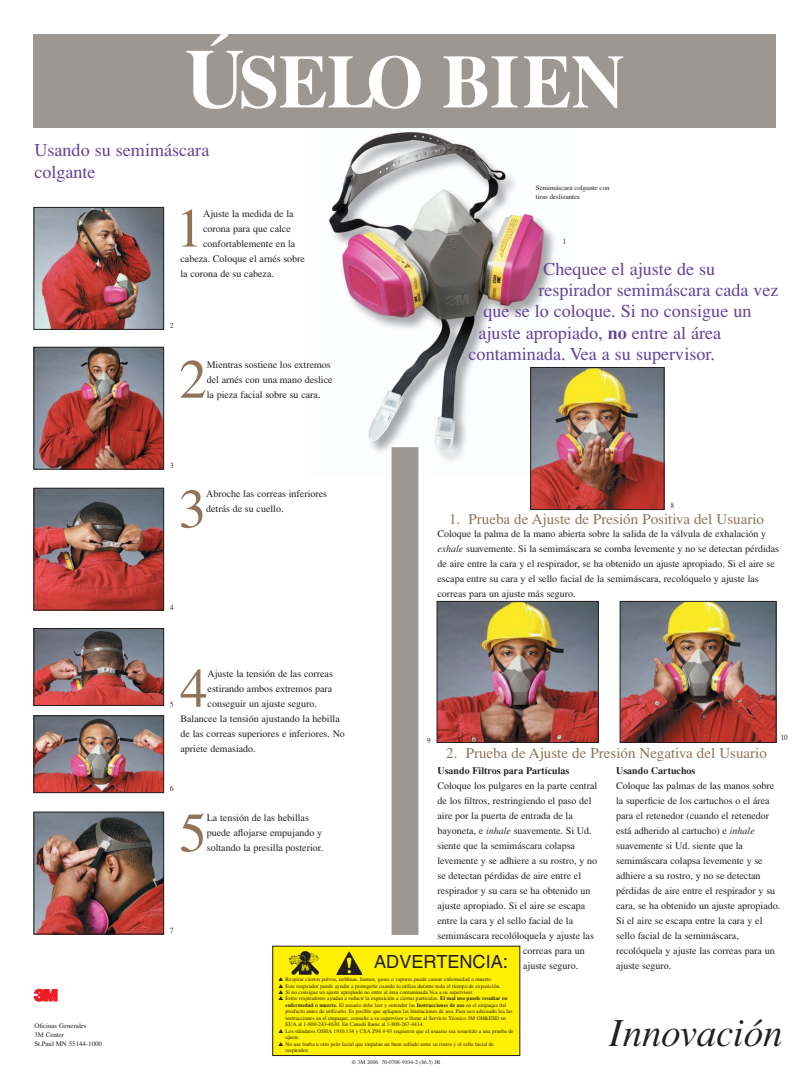
<style>
.page{position:relative;width:810px;height:1080px;background:#fff}
.page>*{position:absolute;margin:0;border:0;box-sizing:border-box;transform-origin:0 0}
.t1{font:700 75px "Times";letter-spacing:-.02em;color:#fff}
.t2{font:55.25px "Times";color:#917359}
.t3{font:italic 39.25px "Times";letter-spacing:-.01em;color:#231f20}
.t4{font:18.12px/21.2px "Times";color:#63439a}
.t5{font:18.12px "Helvetica";color:#231f20}
.t6{font:15px "Times";color:#917359}
.t7{font:10px/15px "Times";color:#231f20}
.t8{font:700 10px "Times";color:#231f20}
.t9{font:7.94px "Times";color:#231f20;scale:.87 1}
.t10{font:6.88px/8.8px "Times";color:#231f20}
.t11{font:5.62px "Times";color:#231f20}
.t12{font:5.5px/6.4px "Times";color:#231f20}
.s1{font-size:83.12px}
.s2{font-weight:700}
.s3{font-style:italic}
.s4{font-size:19.38px}
</style>
<div class="page">
<img style="left:307px;top:127px;width:267px;height:346px">
<svg style="left:34px;top:989px;width:23px;height:12px"></svg>
<div style="left:392px;top:447px;width:26px;height:488px;background:#9d9791"></div>
<div style="left:34px;top:34px;width:742px;height:93px;background:#9d9791"></div>
<img style="left:36px;top:209px;width:126px;height:119px">
<div style="left:34px;top:207px;width:130px;height:123px;border:1px solid #231f20"></div>
<img style="left:36px;top:349px;width:126px;height:118px">
<div style="left:34px;top:347px;width:130px;height:122px;border:1px solid #231f20"></div>
<img style="left:36px;top:490px;width:126px;height:118px">
<div style="left:34px;top:488px;width:130px;height:122px;border:1px solid #231f20"></div>
<img style="left:36px;top:630px;width:126px;height:74px">
<div style="left:34px;top:628px;width:130px;height:78px;border:1px solid #231f20"></div>
<img style="left:36px;top:814px;width:126px;height:118px">
<div style="left:34px;top:812px;width:130px;height:122px;border:1px solid #231f20"></div>
<img style="left:439px;top:603px;width:157px;height:138px">
<div style="left:437px;top:601px;width:161px;height:142px;border:1px solid #231f20"></div>
<img style="left:532px;top:369px;width:130px;height:139px">
<div style="left:530px;top:367px;width:134px;height:143px;border:1px solid #231f20"></div>
<img style="left:622px;top:603px;width:152px;height:138px">
<div style="left:620px;top:601px;width:156px;height:142px;border:1px solid #231f20"></div>
<img style="left:36px;top:718px;width:126px;height:73px">
<div style="left:34px;top:716px;width:130px;height:77px;border:1px solid #231f20"></div>
<div style="left:273px;top:946px;width:247px;height:110px;background:#fff101"></div>
<div style="left:273px;top:946px;width:247px;height:110px;border:1px solid #231f20"></div>
<img style="left:288px;top:951px;width:31px;height:24px">
<img style="left:336px;top:950px;width:27px;height:25px">
<h1 class="t1" style="left:185px;top:55px;width:442px"><span class="s1">Ú</span>SELO BIEN</h1>
<h3 class="t4" style="left:34px;top:141px;width:177px">Usando su semimáscara colgante</h3>
<h2 class="t2" style="left:176px;top:208px;width:29px">1</h2>
<p class="t7" style="left:203px;top:207px;width:92px">Ajuste la medida de la</p>
<p class="t7" style="left:203px;top:222px;width:89px">corona para que calce</p>
<p class="t7" style="left:203px;top:237px;width:94px">confortablemente en la</p>
<p class="t7" style="left:181px;top:252px;width:126px">cabeza. Coloque el arnés sobre</p>
<p class="t7" style="left:181px;top:267px;width:95px">la corona de su cabeza.</p>
<p class="t9" style="left:170px;top:322px;width:5px">2</p>
<h2 class="t2" style="left:179px;top:359px;width:29px">2</h2>
<p class="t7" style="left:207px;top:358px;width:127px">Mientras sostiene los extremos del arnés con una mano deslice la pieza facial sobre su cara.</p>
<p class="t9" style="left:170px;top:462px;width:5px">3</p>
<h2 class="t2" style="left:179px;top:489px;width:29px">3</h2>
<p class="t7" style="left:206px;top:487px;width:122px">Abroche las correas inferiores detrás de su cuello.</p>
<p class="t9" style="left:170px;top:604px;width:5px">4</p>
<h2 class="t2" style="left:180px;top:668px;width:29px">4</h2>
<p class="t7" style="left:208px;top:667px;width:127px">Ajuste la tensión de las correas</p>
<p class="t7" style="left:208px;top:682px;width:126px">estirando ambos extremos para</p>
<p class="t7" style="left:208px;top:697px;width:111px">conseguir un ajuste seguro.</p>
<p class="t7" style="left:181px;top:712px;width:161px">Balancee la tensión ajustando la hebilla</p>
<p class="t7" style="left:181px;top:727px;width:166px">de las correas superiores e inferiores. No</p>
<p class="t7" style="left:181px;top:742px;width:77px">apriete demasiado.</p>
<p class="t9" style="left:170px;top:701px;width:5px">5</p>
<p class="t10" style="left:536px;top:184px;width:75px">Semimáscara colgante con tiras deslizantes</p>
<p class="t9" style="left:563px;top:239px;width:5px">1</p>
<h3 class="t4" style="left:543px;top:260px;width:173px">Chequee el ajuste de su</h3>
<h3 class="t4" style="left:538px;top:281px;width:242px">respirador semimáscara cada vez</h3>
<h3 class="t4" style="left:484px;top:302px;width:269px">que se lo coloque. Si no consigue un</h3>
<h3 class="t4" style="left:479px;top:324px;width:244px">ajuste apropiado, <span class="s2">no</span> entre al área</h3>
<h3 class="t4" style="left:469px;top:345px;width:248px">contaminada. Vea a su supervisor.</h3>
<p class="t9" style="left:671px;top:502px;width:5px">8</p>
<h3 class="t6" style="left:449px;top:514px;width:317px">1. Prueba de Ajuste de Presión Positiva del Usuario</h3>
<p class="t7" style="left:438px;top:527px;width:343px">Coloque la palma de la mano abierta sobre la salida de la válvula de exhalación y <span class="s3">exhale</span> suavemente. Si la semimáscara se comba levemente y no se detectan pérdidas de aire entre la cara y el respirador, se ha obtenido un ajuste apropiado. Si el aire se escapa entre su cara y el sello facial de la semimáscara, recolóquelo y ajuste las correas para un ajuste más seguro.</p>
<p class="t9" style="left:427px;top:738px;width:5px">9</p>
<h3 class="t6" style="left:446px;top:747px;width:322px">2. Prueba de Ajuste de Presión Negativa del Usuario</h3>
<p class="t9" style="left:781px;top:735px;width:9px">10</p>
<p class="t10" style="left:34px;top:1022px;width:69px">Oficinas Generales<br>3M Center<br>St.Paul MN 55144-1000</p>
<p class="t8" style="left:438px;top:768px;width:133px">Usando Filtros para Partículas</p>
<p class="t7" style="left:438px;top:780px;width:161px">Coloque los pulgares en la parte central</p>
<p class="t7" style="left:438px;top:795px;width:155px">de los filtros, restringiendo el paso del</p>
<p class="t7" style="left:438px;top:810px;width:137px">aire por la puerta de entrada de la</p>
<p class="t7" style="left:438px;top:825px;width:156px">bayoneta, e <span class="s3">inhale</span> suavemente. Si Ud.</p>
<p class="t7" style="left:438px;top:840px;width:139px">siente que la semimáscara colapsa</p>
<p class="t7" style="left:438px;top:855px;width:161px">levemente y se adhiere a su rostro, y no</p>
<p class="t7" style="left:438px;top:870px;width:145px">se detectan pérdidas de aire entre el</p>
<p class="t7" style="left:438px;top:885px;width:155px">respirador y su cara se ha obtenido un</p>
<p class="t7" style="left:438px;top:900px;width:149px">ajuste apropiado. Si el aire se escapa</p>
<p class="t7" style="left:438px;top:915px;width:137px">entre la cara y el sello facial de la</p>
<p class="t7" style="left:438px;top:930px;width:158px">semimáscara recolóloquela y ajuste las</p>
<p class="t7" style="left:523px;top:945px;width:63px">correas para un</p>
<p class="t7" style="left:523px;top:960px;width:57px">ajuste seguro.</p>
<p class="t9" style="left:170px;top:786px;width:5px">6</p>
<h2 class="t2" style="left:179px;top:813px;width:29px">5</h2>
<p class="t7" style="left:207px;top:811px;width:118px">La tensión de las hebillas puede aflojarse empujando y soltando la presilla posterior.</p>
<p class="t9" style="left:170px;top:928px;width:5px">7</p>
<h3 class="t5" style="left:374px;top:955px;width:135px">ADVERTENCIA<span class="s4">:</span></h3>
<p class="t12" style="left:279px;top:977px;width:215px">▲ Respirar ciertos polvos, neblinas, humos, gases o vapores puede causar enfermedad o muerte.</p>
<p class="t12" style="left:279px;top:983px;width:224px">▲ Este respirador puede ayudar a protegerlo cuando lo utiliza durante todo el tiempo de exposición.</p>
<p class="t12" style="left:279px;top:989px;width:196px">▲ Si no consigue un ajuste apropiado no entre al área contaminada.Vea a su supervisor.</p>
<p class="t12" style="left:286px;top:996px;width:228px;text-indent:-7px">▲ Estos respiradores ayudan a reducir la exposición a ciertas partículas. <span class="s2">El mal uso puede resultar en enfermedad o muerte.</span> El usuario debe leer y entender las <span class="s2">Instrucciones de uso</span> en el empaque del producto antes de utilizarlo. Es posible que apliquen las limitaciones de uso. Para uso adecuado lea las instrucciones en el empaque, consulte a su supervisor o llame al Servicio Técnico 3M OH&amp;ESD en EUA al 1-800-243-4630. En Canadá llame al 1-800-267-4414.</p>
<p class="t12" style="left:286px;top:1028px;width:230px;text-indent:-7px">▲ Los stándares OSHA 1910.134 y CSA Z94.4-93 requieren que el usuario sea sometido a una prueba de ajuste.</p>
<p class="t12" style="left:286px;top:1041px;width:210px;text-indent:-7px">▲ No use barba u otro pelo facial que impidan un buen sellado entre su rostro y el sello facial de respirador.</p>
<p class="t11" style="left:352px;top:1060px;width:90px">© 3M 2006 70-0708-9104-2 (86.5) JR</p>
<p class="t8" style="left:616px;top:768px;width:81px">Usando Cartuchos</p>
<p class="t7" style="left:616px;top:780px;width:166px">Coloque las palmas de las manos sobre la superficie de los cartuchos o el área para el retenedor (cuando el retenedor está adherido al cartucho) e <span class="s3">inhale </span>suavemente si Ud. siente que la semimáscara colapsa levemente y se adhiere a su rostro, y no se detectan pérdidas de aire entre el respirador y su cara, se ha obtenido un ajuste apropiado.<br>Si el aire se escapa entre la cara y el sello facial de la semimáscara, recolóquela y ajuste las correas para un ajuste seguro.</p>
<h3 class="t3" style="left:610px;top:1019px;width:174px">Innovación</h3>
</div>
